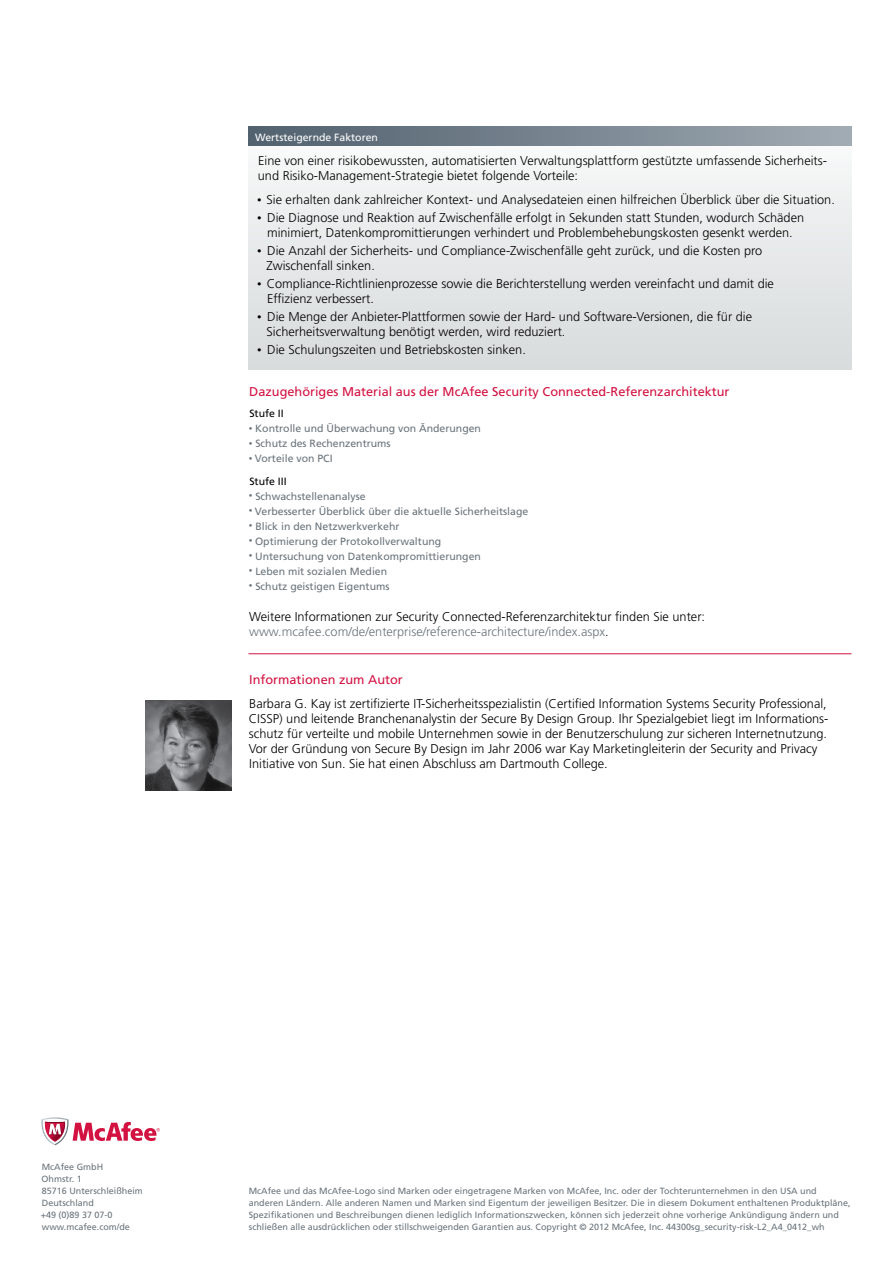
<style>
.page{position:relative;width:893px;height:1263px;background:#fff}
.page>*{position:absolute;margin:0;border:0;box-sizing:border-box;transform-origin:0 0}
.t1{font:300 12.75px/15px "Frutiger LT Std";color:#000}
.t2{font:12.75px "Frutiger LT Std";color:#d31242}
.t3{font:10.5px/22.5px "Frutiger LT Std";color:#6a747b}
.t4{font:10.5px "Frutiger LT Std";color:#fff}
.t5{font:10.5px "Frutiger LT Std";color:#000}
.t6{font:9px/12px "Frutiger LT Std";color:#6a747b}
.s1{font-size:9px}
.s2{font-weight:300;font-size:7.5px}
.s3{color:#000}
.s4{color:#6a747b}
</style>
<div class="page">
<hr style="left:248px;top:653px;width:603px;height:1px;background:#d31242">
<div style="left:248px;top:127px;width:603px;height:20px;background:linear-gradient(to right,#50606e,#a0aab2)"></div>
<div style="left:248px;top:147px;width:603px;height:222px;background:linear-gradient(to bottom,#f7f8f8,#d7dbdc)"></div>
<svg style="left:41px;top:1117px;width:119px;height:28px"></svg>
<img style="left:145px;top:701px;width:86px;height:90px">
<p class="t4" style="left:255px;top:131px;width:124px">Wertsteigernde Faktoren</p>
<p class="t1" style="left:258px;top:153px;width:571px">Eine von einer risikobewussten, automatisierten Verwaltungsplattform gestützte umfassende Sicherheits&shy;und Risiko-Management-Strategie bietet folgende Vorteile:</p>
<p class="t1" style="left:257px;top:192px;width:579px"><span class="s1">•</span> Sie erhalten dank zahlreicher Kontext- und Analysedateien einen hilfreichen Überblick über die Situation.</p>
<p class="t1" style="left:257px;top:210px;width:548px;text-align:center"><span class="s1">•</span> Die Diagnose und Reaktion auf Zwischenfälle erfolgt in Sekunden statt Stunden, wodurch Schäden minimiert, Datenkompromittierungen verhindert und Problembehebungskosten gesenkt werden.</p>
<p class="t1" style="left:267px;top:243px;width:497px;text-indent:-9px"><span class="s1">•</span> Die Anzahl der Sicherheits- und Compliance-Zwischenfälle geht zurück, und die Kosten pro<br>Zwischenfall sinken.</p>
<p class="t1" style="left:267px;top:276px;width:508px;text-indent:-10px"><span class="s1">•</span> Compliance-Richtlinienprozesse sowie die Berichterstellung werden vereinfacht und damit die<br>Effizienz verbessert.</p>
<p class="t1" style="left:266px;top:309px;width:487px;text-indent:-9px"><span class="s1">•</span> Die Menge der Anbieter-Plattformen sowie der Hard- und Software-Versionen, die für die<br>Sicherheitsverwaltung benötigt werden, wird reduziert.</p>
<p class="t1" style="left:257px;top:342px;width:270px"><span class="s1">•</span> Die Schulungszeiten und Betriebskosten sinken.</p>
<p class="t2" style="left:249px;top:384px;width:482px">Dazugehöriges Material aus der McAfee Security Connected-Referenzarchitektur</p>
<p class="t5" style="left:249px;top:407px;width:36px">Stufe II</p>
<p class="t3" style="left:249px;top:417px;width:234px"><span class="s2">•</span> Kontrolle und Überwachung von Änderungen</p>
<p class="t3" style="left:249px;top:432px;width:144px"><span class="s2">•</span> Schutz des Rechenzentrums</p>
<p class="t3" style="left:249px;top:447px;width:85px"><span class="s2">•</span> Vorteile von PCI<br><span class="s3">Stufe III</span></p>
<p class="t3" style="left:249px;top:485px;width:118px"><span class="s2">•</span> Schwachstellenanalyse</p>
<p class="t3" style="left:249px;top:500px;width:281px"><span class="s2">•</span> Verbesserter Überblick über die aktuelle Sicherheitslage</p>
<p class="t3" style="left:249px;top:515px;width:152px"><span class="s2">•</span> Blick in den Netzwerkverkehr</p>
<p class="t3" style="left:249px;top:530px;width:194px"><span class="s2">•</span> Optimierung der Protokollverwaltung</p>
<p class="t3" style="left:249px;top:545px;width:234px"><span class="s2">•</span> Untersuchung von Datenkompromittierungen</p>
<p class="t3" style="left:249px;top:560px;width:140px"><span class="s2">•</span> Leben mit sozialen Medien</p>
<p class="t3" style="left:249px;top:575px;width:142px"><span class="s2">•</span> Schutz geistigen Eigentums</p>
<p class="t1" style="left:249px;top:609px;width:457px">Weitere Informationen zur Security Connected-Referenzarchitektur finden Sie unter: <span class="s4">www.mcafee.com/de/enterprise/reference-architecture/index.aspx</span>.</p>
<p class="t2" style="left:249px;top:672px;width:155px">Informationen zum Autor</p>
<p class="t1" style="left:249px;top:696px;width:580px">Barbara G. Kay ist zertifizierte IT-Sicherheitsspezialistin (Certified Information Systems Security Professional, CISSP) und leitende Branchenanalystin der Secure By Design Group. Ihr Spezialgebiet liegt im Informations&shy;schutz für verteilte und mobile Unternehmen sowie in der Benutzerschulung zur sicheren Internetnutzung.<br>Vor der Gründung von Secure By Design im Jahr 2006 war Kay Marketingleiterin der Security and Privacy Initiative von Sun. Sie hat einen Abschluss am Dartmouth College.</p>
<p class="t6" style="left:41px;top:1161px;width:104px">McAfee GmbH<br>Ohmstr. 1<br>85716 Unterschleißheim<br>Deutschland<br>+49 (0)89 37 07-0 www.mcafee.com/de</p>
<p class="t6" style="left:249px;top:1185px;width:603px">McAfee und das McAfee-Logo sind Marken oder eingetragene Marken von McAfee, Inc. oder der Tochterunternehmen in den USA und anderen Ländern. Alle anderen Namen und Marken sind Eigentum der jeweiligen Besitzer. Die in diesem Dokument enthaltenen Produktpläne, Spezifikationen und Beschreibungen dienen lediglich Informationszwecken, können sich jederzeit ohne vorherige Ankündigung ändern und schließen alle ausdrücklichen oder stillschweigenden Garantien aus. Copyright © 2012 McAfee, Inc. 44300sg_security-risk-L2_A4_0412_wh</p>
</div>
